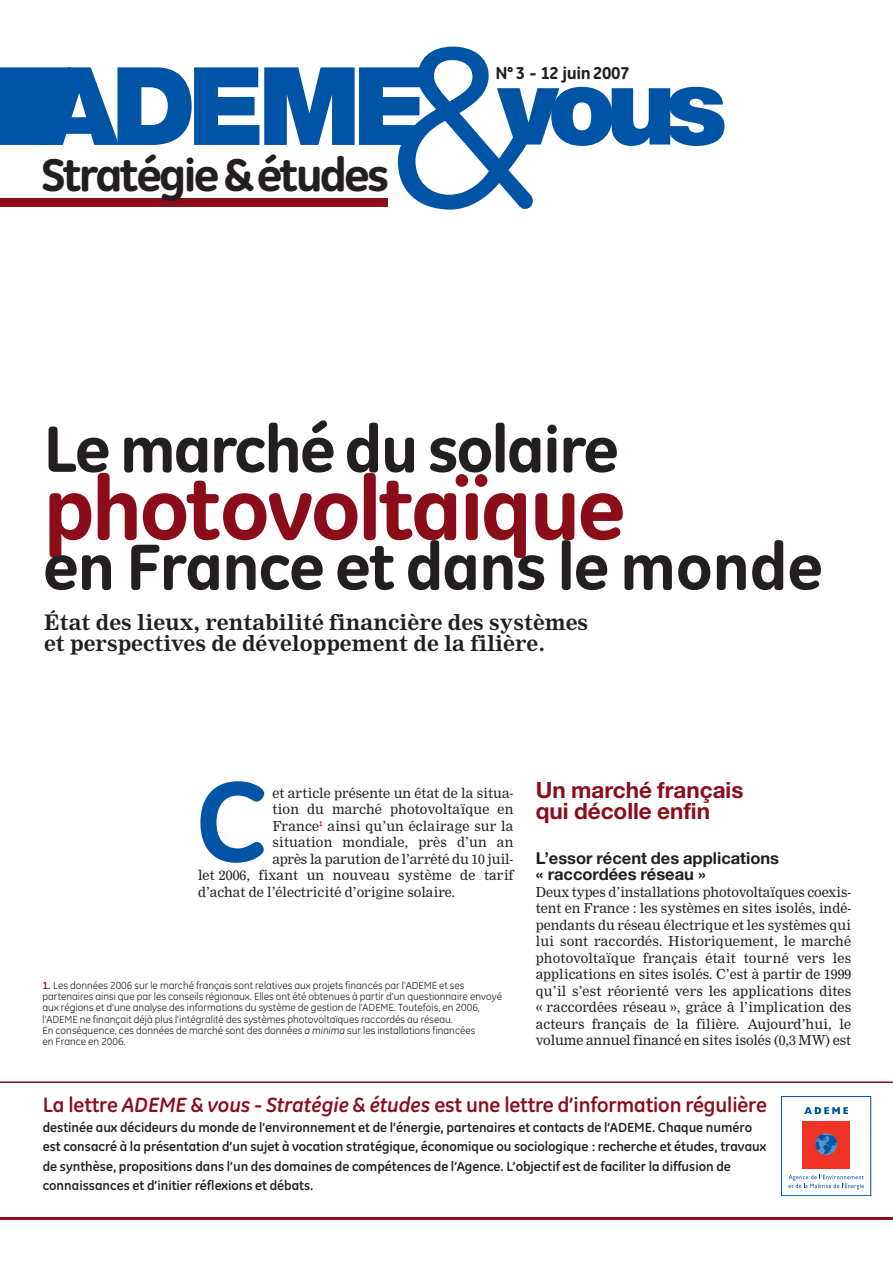
<style>
.page{position:relative;width:893px;height:1263px;background:#fff}
.page>*{position:absolute;margin:0;border:0;box-sizing:border-box;transform-origin:0 0}
.t1{font:800 116.4px "GE Inspira";color:#0054a6}
.t2{font:800 88.5px "GE Inspira";letter-spacing:-.025em;color:#8b0d19}
.t3{font:800 65.7px "GE Inspira";letter-spacing:-.015em;color:#231f20}
.t4{font:800 46.65px "GE Inspira";letter-spacing:-.055em;color:#231f20}
.t5{font:700 22.5px/21px "Helvetica Neue";color:#8b0d19}
.t6{font:700 21px/21px "Nimrod";color:#231f20}
.t7{font:700 21px "GE Inspira";letter-spacing:-.005em;color:#8b0d19}
.t8{font:800 17.4px "GE Inspira";letter-spacing:-.025em;color:#231f20}
.t9{font:700 16.5px/16.5px "Helvetica Neue";color:#231f20}
.t10{font:13.5px/16.5px "Nimrod";color:#231f20;text-align:justify}
.t11{font:700 13.5px/19.5px "GE Inspira";color:#231f20}
.t12{font:10.5px/11.2px "GE Inspira";color:#231f20}
.s1{font-weight:700;color:#8b0d19}
.s2{font-style:italic}
</style>
<div class="page">
<svg style="left:0;top:47px;width:724px;height:163px"></svg>
<div style="left:0;top:199px;width:388px;height:8px;background:#8b0d19"></div>
<div style="left:781px;top:1096px;width:90px;height:100px;border:1px solid #0054a6"></div>
<div style="left:803px;top:1121px;width:47px;height:47px;background:#ee3224"></div>
<svg style="left:815px;top:1133px;width:22px;height:22px"></svg>
<svg style="left:804px;top:1107px;width:44px;height:7px"></svg>
<svg style="left:788px;top:1174px;width:76px;height:15px"></svg>
<hr style="left:0;top:1081px;width:892px;height:2px;background:#8b0d19">
<hr style="left:0;top:1217px;width:892px;height:3px;background:#8b0d19">
<h3 class="t4" style="left:41px;top:158px;width:350px">Stratégie &amp; études</h3>
<p class="t8" style="left:495px;top:66px;width:136px">N° 3 - 12 juin 2007</p>
<h3 class="t3" style="left:43px;top:425px;width:577px">Le marché du solaire</h3>
<h2 class="t2" style="left:43px;top:476px;width:583px">photovoltaïque</h2>
<h3 class="t3" style="left:43px;top:543px;width:781px">en France et dans le monde</h3>
<h3 class="t6" style="left:44px;top:614px;width:546px">État des lieux, rentabilité financière des systèmes et perspectives de développement de la filière.</h3>
<h1 class="t1" style="left:195px;top:779px;width:73px">C</h1>
<p class="t10" style="left:272px;top:786px;width:243px">et article présente un état de la situa-</p>
<p class="t10" style="left:272px;top:803px;width:242px">tion du marché photovoltaïque en</p>
<p class="t10" style="left:272px;top:819px;width:243px">France<sup>1</sup> ainsi qu’un éclairage sur la</p>
<p class="t10" style="left:272px;top:836px;width:242px">situation mondiale, près d’un an</p>
<p class="t10" style="left:272px;top:852px;width:243px">après la parution de l’arrêté du 10 juil-</p>
<p class="t10" style="left:198px;top:869px;width:317px">let 2006, fixant un nouveau système de tarif</p>
<p class="t10" style="left:198px;top:885px;width:259px">d’achat de l’électricité d’origine solaire.</p>
<p class="t12" style="left:43px;top:981px;width:461px"><span class="s1">1.</span> Les données 2006 sur le marché français sont relatives aux projets financés par l’ADEME et ses partenaires ainsi que par les conseils régionaux. Elles ont été obtenues à partir d’un questionnaire envoyé aux régions et d’une analyse des informations du système de gestion de l’ADEME. Toutefois, en 2006, l’ADEME ne finançait déjà plus l’intégralité des systèmes photovoltaïques raccordés au réseau.<br>En conséquence, ces données de marché sont des données <span class="s2">a minima</span> sur les installations financées<br>en France en 2006.</p>
<h3 class="t5" style="left:536px;top:782px;width:209px">Un marché français qui décolle enfin</h3>
<p class="t9" style="left:536px;top:851px;width:245px">L’essor récent des applications « raccordées réseau »</p>
<p class="t10" style="left:536px;top:885px;width:317px">Deux types d’installations photovoltaïques coexis&shy;tent en France : les systèmes en sites isolés, indé&shy;pendants du réseau électrique et les systèmes qui lui sont raccordés. Historiquement, le marché photovoltaïque français était tourné vers les applications en sites isolés. C’est à partir de 1999 qu’il s’est réorienté vers les applications dites « raccordées réseau », grâce à l’implication des acteurs français de la filière. Aujourd’hui, le volume annuel financé en sites isolés (0,3 MW) est</p>
<h3 class="t7" style="left:43px;top:1097px;width:726px">La lettre <span class="s2">ADEME &amp; vous - Stratégie &amp; études</span> est une lettre d’information régulière</h3>
<p class="t11" style="left:43px;top:1119px;width:725px">destinée aux décideurs du monde de l’environnement et de l’énergie, partenaires et contacts de l’ADEME. Chaque numéro est consacré à la présentation d’un sujet à vocation stratégique, économique ou sociologique : recherche et études, travaux de synthèse, propositions dans l’un des domaines de compétences de l’Agence. L’objectif est de faciliter la diffusion de connaissances et d’initier réflexions et débats.</p>
</div>
